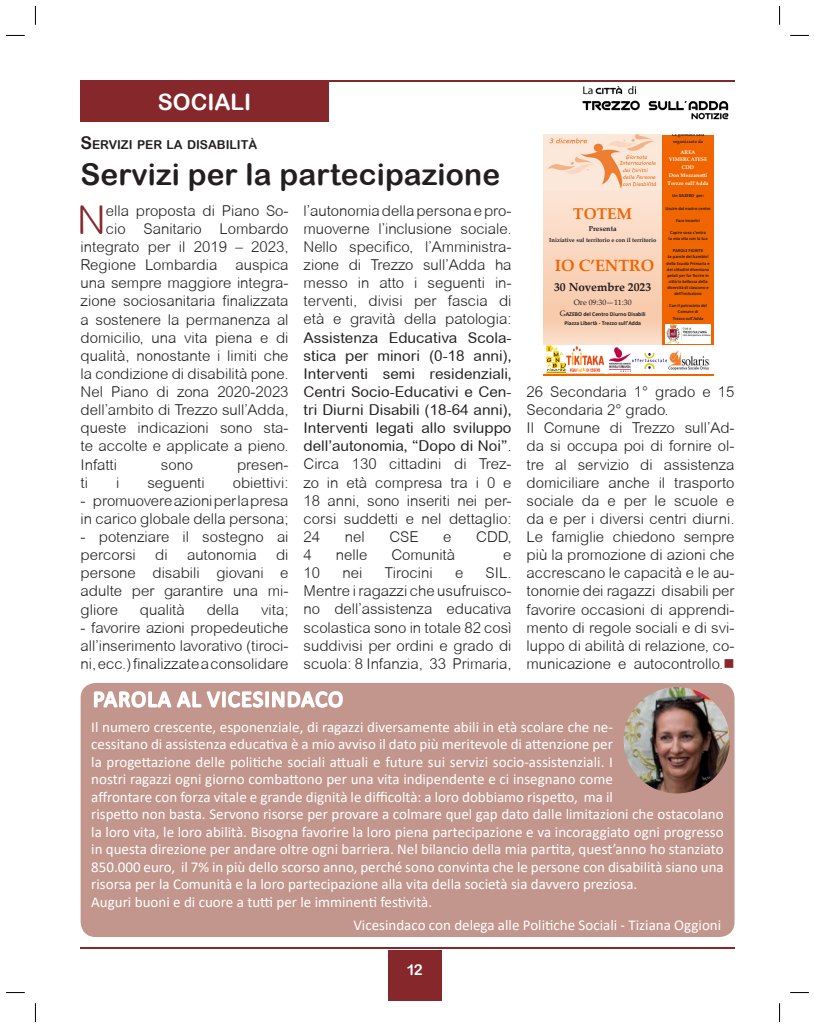
<style>
.page{position:relative;width:815px;height:1028px;background:#fff}
.page>*{position:absolute;margin:0;border:0;box-sizing:border-box;transform-origin:0 0}
.t1{font:300 39.88px "Arial Rounded MT";color:#86272b}
.t2{font:30px "Arial Rounded MT Bold";letter-spacing:.005em;color:#231f20}
.t3{font:22.5px "Arial Rounded MT Bold";color:#fff}
.t4{font:700 16.25px "Palatino Linotype";color:#f16500}
.t5{font:700 15.62px "Palatino Linotype";color:#f16500}
.t6{font:300 15px/18.1px "Arial Rounded MT";color:#231f20;text-align:justify}
.t7{font:15px/17.5px "Calibri";color:#fff}
.t8{font:15px/18.1px "Arial Rounded MT";color:#231f20;text-align:justify}
.t9{font:15px "Arial Rounded MT Bold";color:#fff}
.t10{font:12.25px "Arial Rounded MT Bold";color:#231f20}
.t11{font:700 11.75px "Palatino Linotype";color:#231f20}
.t12{font:7.75px "Palatino Linotype";color:#231f20}
.t13{font:700 7.12px "Palatino Linotype";color:#231f20}
.t14{font:700 5.88px/8.9px "Calibri";color:#231f20;text-align:center}
.t15{font:700 5.88px "Palatino Linotype";color:#231f20}
.t16{font:700 5.12px/7.8px "Palatino Linotype";color:#fff;text-align:center}
.t17{font:700 4.62px/6.1px "Calibri";color:#231f20;text-align:center}
.t18{font:700 4.62px/6.8px "Palatino Linotype";color:#231f20}
.s1{font-size:17.5px}
.s2{font-weight:300}
.s3{font-family:"Palatino Linotype";font-weight:400;font-size:7.75px}
.s4{color:#86272b}
</style>
<div class="page">
<hr style="left:80px;top:80px;width:655px;height:2px;background:#86272b">
<div style="left:80px;top:82px;width:248px;height:40px;background:#86272b"></div>
<img style="left:582px;top:85px;width:147px;height:35px">
<div style="left:388px;top:950px;width:53px;height:51px;background:#86272b"></div>
<hr style="left:80px;top:947px;width:655px;height:2px;background:#86272b">
<div style="left:81px;top:683px;width:654px;height:254px;background:#c2968c;border-radius:15px"></div>
<svg style="left:92px;top:683px;width:251px;height:25px"></svg>
<img style="left:624px;top:687px;width:106px;height:106px;border-radius:53px">
<div style="left:662px;top:135px;width:52px;height:241px;background:#f16500"></div>
<svg style="left:544px;top:189px;width:118px;height:156px"></svg>
<div style="left:544px;top:345px;width:170px;height:31px;background:#f16500"></div>
<img style="left:544px;top:135px;width:118px;height:54px">
<div style="left:544px;top:345px;width:170px;height:29px;background:#fff"></div>
<img style="left:546px;top:345px;width:59px;height:29px">
<img style="left:608px;top:347px;width:23px;height:27px">
<img style="left:667px;top:350px;width:42px;height:21px">
<img style="left:632px;top:354px;width:35px;height:15px">
<img style="left:666px;top:324px;width:45px;height:19px">
<svg style="left:6px;top:35px;width:19px;height:1px"></svg>
<svg style="left:790px;top:35px;width:19px;height:1px"></svg>
<svg style="left:6px;top:992px;width:19px;height:1px"></svg>
<svg style="left:790px;top:992px;width:19px;height:1px"></svg>
<svg style="left:35px;top:6px;width:1px;height:19px"></svg>
<svg style="left:35px;top:1003px;width:1px;height:19px"></svg>
<svg style="left:779px;top:6px;width:1px;height:19px"></svg>
<svg style="left:779px;top:1003px;width:1px;height:19px"></svg>
<h3 class="t3" style="left:158px;top:89px;width:95px">SOCIALI</h3>
<p class="t10" style="left:80px;top:137px;width:178px"><span class="s1">S</span>ERVIZI PER LA DISABILITÀ</p>
<h2 class="t2" style="left:80px;top:156px;width:421px">Servizi per la partecipazione</h2>
<h1 class="t1" style="left:77px;top:197px;width:30px">N</h1>
<p class="t6" style="left:106px;top:201px;width:184px">ella proposta di Piano So-</p>
<p class="t6" style="left:304px;top:201px;width:209px">l’autonomia della persona e pro&shy;muoverne l’inclusione sociale.<br>Nello specifico, l’Amministra&shy;zione di Trezzo sull’Adda ha messo in atto i seguenti in&shy;terventi, divisi per fascia di età e gravità della patologia:</p>
<p class="t8" style="left:304px;top:328px;width:210px">Assistenza Educativa Scola&shy;stica per minori (0-18 anni), Interventi semi residenziali, Centri Socio-Educativi e Cen&shy;tri Diurni Disabili (18-64 anni), Interventi legati allo sviluppo dell’autonomia, “Dopo di Noi”<span class="s2">.<br>Circa 130 cittadini di Trez&shy;zo in età compresa tra i 0 e 18 anni, sono inseriti nei per&shy;corsi suddetti e nel dettaglio:<br>24</span></p>
<p class="t6" style="left:106px;top:219px;width:184px">cio Sanitario Lombardo</p>
<p class="t6" style="left:81px;top:238px;width:210px">integrato per il 2019 – 2023,</p>
<p class="t6" style="left:81px;top:256px;width:209px">Regione Lombardia auspica</p>
<p class="t6" style="left:81px;top:274px;width:209px">una sempre maggiore integra-</p>
<p class="t6" style="left:81px;top:292px;width:209px">zione sociosanitaria finalizzata</p>
<p class="t6" style="left:81px;top:310px;width:209px">a sostenere la permanenza al</p>
<p class="t6" style="left:81px;top:328px;width:209px">domicilio, una vita piena e di</p>
<p class="t6" style="left:81px;top:346px;width:209px">qualità, nonostante i limiti che</p>
<p class="t6" style="left:81px;top:364px;width:209px">la condizione di disabilità pone.</p>
<p class="t6" style="left:81px;top:382px;width:209px">Nel Piano di zona 2020-2023</p>
<p class="t6" style="left:81px;top:401px;width:209px">dell’ambito di Trezzo sull’Adda,</p>
<p class="t6" style="left:81px;top:419px;width:209px">queste indicazioni sono sta-</p>
<p class="t6" style="left:81px;top:437px;width:209px">te accolte e applicate a pieno.</p>
<p class="t6" style="left:81px;top:455px;width:38px">Infatti</p>
<p class="t6" style="left:161px;top:455px;width:34px">sono</p>
<p class="t6" style="left:237px;top:455px;width:53px">presen-</p>
<p class="t6" style="left:81px;top:473px;width:9px">ti</p>
<p class="t6" style="left:116px;top:473px;width:5px">i</p>
<p class="t6" style="left:147px;top:473px;width:59px">seguenti</p>
<p class="t6" style="left:233px;top:473px;width:57px">obiettivi:</p>
<p class="t6" style="left:81px;top:491px;width:209px">- promuovere azioni per la presa in carico globale della persona;</p>
<p class="t6" style="left:81px;top:527px;width:209px">- potenziare il sostegno ai percorsi</p>
<p class="t6" style="left:345px;top:527px;width:21px">nel</p>
<p class="t6" style="left:389px;top:527px;width:31px">CSE</p>
<p class="t6" style="left:443px;top:527px;width:10px">e</p>
<p class="t6" style="left:476px;top:527px;width:37px">CDD,</p>
<p class="t6" style="left:304px;top:545px;width:10px">4</p>
<p class="t6" style="left:336px;top:545px;width:33px">nelle</p>
<p class="t6" style="left:391px;top:545px;width:65px">Comunità</p>
<p class="t6" style="left:503px;top:545px;width:10px">e</p>
<p class="t6" style="left:304px;top:564px;width:18px">10</p>
<p class="t6" style="left:342px;top:564px;width:21px">nei</p>
<p class="t6" style="left:385px;top:564px;width:49px">Tirocini</p>
<p class="t6" style="left:455px;top:564px;width:10px">e</p>
<p class="t6" style="left:81px;top:546px;width:209px;text-indent:195px">di persone disabili giovani e adulte per garantire una mi&shy;gliore</p>
<p class="t6" style="left:155px;top:546px;width:14px">di</p>
<p class="t6" style="left:187px;top:546px;width:71px">autonomia</p>
<p class="t6" style="left:304px;top:564px;width:210px;text-indent:182px">SIL.<br>Mentre i ragazzi che usufruisco&shy;no dell’assistenza educativa scolastica sono in totale 82 così suddivisi per ordini e grado di scuola: 8 Infanzia, 33 Primaria,</p>
<p class="t6" style="left:140px;top:600px;width:46px">qualità</p>
<p class="t6" style="left:207px;top:600px;width:34px">della</p>
<p class="t6" style="left:261px;top:600px;width:29px">vita;</p>
<p class="t6" style="left:81px;top:618px;width:209px">- favorire azioni propedeutiche all’inserimento lavorativo (tiroci&shy;ni, ecc.) finalizzate a consolidare</p>
<p class="t5" style="left:573px;top:203px;width:60px">TOTEM</p>
<p class="t13" style="left:589px;top:224px;width:29px">Presenta</p>
<p class="t15" style="left:549px;top:236px;width:109px">Iniziative sul territorio e con il territorio</p>
<p class="t4" style="left:555px;top:254px;width:101px">IO C’ENTRO</p>
<p class="t11" style="left:554px;top:279px;width:99px">30 Novembre 2023</p>
<p class="t12" style="left:574px;top:296px;width:59px">Ore 09:30—11:30</p>
<p class="t14" style="left:560px;top:310px;width:87px"><span class="s3">G</span>AZEBO del Centro Diurno Disabili<br>Piazza Libertà - Trezzo sull’Adda</p>
<p class="t18" style="left:672px;top:131px;width:34px">La giornata sarà organizzata da</p>
<p class="t16" style="left:668px;top:148px;width:42px">AREA<br>VIMERCATESE<br>CDD<br>Don Mezzanotti<br>Trezzo sull’Adda</p>
<p class="t17" style="left:672px;top:193px;width:33px">Un GAZEBO per:</p>
<p class="t17" style="left:666px;top:205px;width:47px">Uscire dal nostro centro</p>
<p class="t17" style="left:676px;top:217px;width:25px">Fare incontri</p>
<p class="t17" style="left:669px;top:229px;width:41px">Capire cosa c’entra la mia vita con la tua</p>
<p class="t17" style="left:667px;top:248px;width:45px">PAROLE FIORITE<br>Le parole dei bambini della Scuola Primaria e dei cittadini diventano petali per far fiorire in città la bellezza della diversità di ciascuno e dell’inclusione</p>
<p class="t17" style="left:669px;top:303px;width:39px">Con il patrocinio del<br>Comune di<br>Trezzo sull’Adda</p>
<p class="t6" style="left:527px;top:382px;width:210px;text-align:left">26 Secondaria 1° grado e 15<br>Secondaria 2° grado.<br>Il Comune di Trezzo sull’Ad&shy;da si occupa poi di fornire ol&shy;tre al servizio di assistenza domiciliare anche il trasporto sociale da e per le scuole e da e per i diversi centri diurni.<br>Le famiglie chiedono sempre più la promozione di azioni che accrescano le capacità e le au&shy;tonomie dei ragazzi disabili per favorire occasioni di apprendi&shy;mento di regole sociali e di svi&shy;luppo di abilità di relazione, co&shy;municazione e autocontrollo.<span class="s4">■</span></p>
<p class="t7" style="left:91px;top:717px;width:634px">Il numero crescente, esponenziale, di ragazzi diversamente abili in età scolare che ne-<br>cessitano di assistenza educativa è a mio avviso il dato più meritevole di attenzione per<br>la progettazione delle politiche sociali attuali e future sui servizi socio-assistenziali. I<br>nostri ragazzi ogni giorno combattono per una vita indipendente e ci insegnano come<br>affrontare con forza vitale e grande dignità le difficoltà: a loro dobbiamo rispetto, ma il<br>rispetto non basta. Servono risorse per provare a colmare quel gap dato dalle limitazioni che ostacolano la loro vita, le loro abilità. Bisogna favorire la loro piena partecipazione e va incoraggiato ogni progresso in questa direzione per andare oltre ogni barriera. Nel bilancio della mia partita, quest’anno ho stanziato 850.000 euro, il 7% in più dello scorso anno, perché sono convinta che le persone con disabilità siano una risorsa per la Comunità e la loro partecipazione alla vita della società sia davvero preziosa.<br>Auguri buoni e di cuore a tutti per le imminenti festività.</p>
<p class="t7" style="left:353px;top:916px;width:369px">Vicesindaco con delega alle Politiche Sociali - Tiziana Oggioni</p>
<p class="t9" style="left:406px;top:961px;width:18px">12</p>
</div>
